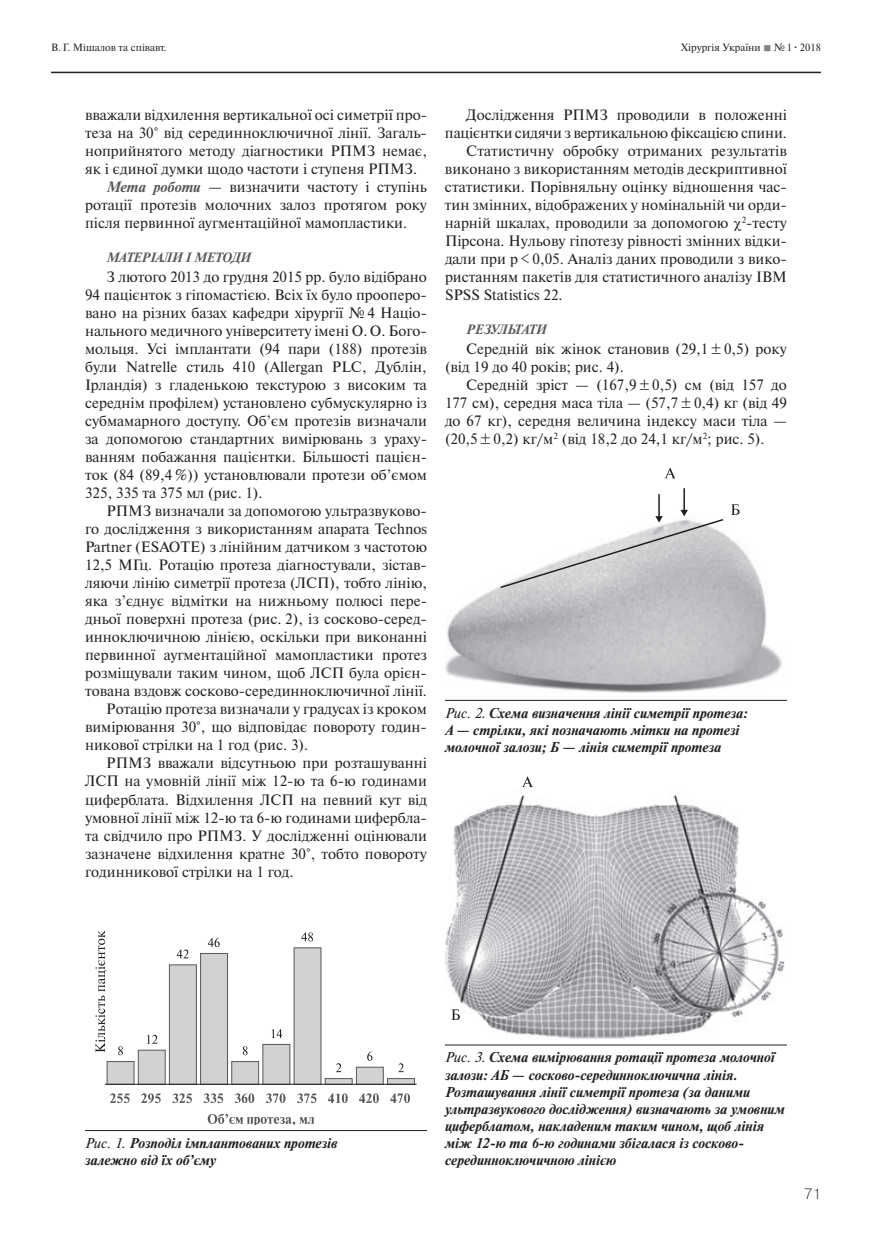
<style>
.page{position:relative;width:872px;height:1234px;background:#fff}
.page>*{position:absolute;margin:0;border:0;box-sizing:border-box;transform-origin:0 0}
.t1{font:15px/18px "Newton C";color:#231f20;text-align:justify}
.t2{font:15px "Pragmatica Light C";color:#231f20}
.t3{font:italic 700 14.25px/17.1px "Newton C";color:#231f20}
.t4{font:italic 700 13.5px "Newton C";letter-spacing:-.01em;color:#57585a}
.t5{font:10.5px "Newton C";color:#231f20}
.s1{color:#808285}
.s2{font-weight:700}
.s3{font-weight:700;font-style:italic;color:#57585a}
.s4{font-weight:400}
</style>
<div class="page">
<hr style="left:51px;top:72px;width:770px;height:1px;background:#231f20">
<hr style="left:85px;top:1129px;width:342px;height:1px;background:#231f20">
<hr style="left:445px;top:1044px;width:342px;height:1px;background:#231f20">
<hr style="left:445px;top:700px;width:342px;height:1px;background:#231f20">
<div style="left:107px;top:1060px;width:27px;height:24px;background:#d1d2d4;border:1px solid #57585a"></div>
<div style="left:138px;top:1049px;width:28px;height:35px;background:#d1d2d4;border:1px solid #57585a"></div>
<div style="left:169px;top:964px;width:28px;height:120px;background:#d1d2d4;border:1px solid #57585a"></div>
<div style="left:200px;top:952px;width:28px;height:132px;background:#d1d2d4;border:1px solid #57585a"></div>
<div style="left:231px;top:1060px;width:28px;height:24px;background:#d1d2d4;border:1px solid #57585a"></div>
<div style="left:262px;top:1043px;width:28px;height:41px;background:#d1d2d4;border:1px solid #57585a"></div>
<div style="left:294px;top:947px;width:27px;height:137px;background:#d1d2d4;border:1px solid #57585a"></div>
<div style="left:325px;top:1077px;width:27px;height:7px;background:#d1d2d4;border:1px solid #57585a"></div>
<div style="left:356px;top:1066px;width:28px;height:18px;background:#d1d2d4;border:1px solid #57585a"></div>
<div style="left:387px;top:1077px;width:28px;height:7px;background:#d1d2d4;border:1px solid #57585a"></div>
<hr style="left:105px;top:1083px;width:311px;height:1px;background:#231f20">
<svg style="left:118px;top:1046px;width:5px;height:8px"></svg>
<svg style="left:147px;top:1034px;width:10px;height:9px"></svg>
<svg style="left:177px;top:949px;width:12px;height:9px"></svg>
<svg style="left:208px;top:937px;width:12px;height:9px"></svg>
<svg style="left:243px;top:1046px;width:4px;height:8px"></svg>
<svg style="left:271px;top:1029px;width:11px;height:8px"></svg>
<svg style="left:301px;top:932px;width:12px;height:9px"></svg>
<svg style="left:336px;top:1063px;width:5px;height:8px"></svg>
<svg style="left:367px;top:1051px;width:5px;height:9px"></svg>
<svg style="left:398px;top:1063px;width:6px;height:8px"></svg>
<svg style="left:110px;top:1093px;width:20px;height:9px"></svg>
<svg style="left:141px;top:1093px;width:20px;height:9px"></svg>
<svg style="left:172px;top:1093px;width:20px;height:9px"></svg>
<svg style="left:203px;top:1093px;width:20px;height:9px"></svg>
<svg style="left:235px;top:1093px;width:19px;height:9px"></svg>
<svg style="left:266px;top:1093px;width:19px;height:9px"></svg>
<svg style="left:208px;top:1114px;width:106px;height:10px"></svg>
<svg style="left:95px;top:930px;width:12px;height:122px"></svg>
<svg style="left:297px;top:1093px;width:19px;height:9px"></svg>
<svg style="left:328px;top:1093px;width:20px;height:9px"></svg>
<svg style="left:359px;top:1093px;width:20px;height:9px"></svg>
<svg style="left:390px;top:1093px;width:20px;height:9px"></svg>
<img style="left:445px;top:786px;width:340px;height:253px">
<svg style="left:523px;top:776px;width:9px;height:10px"></svg>
<svg style="left:451px;top:1009px;width:9px;height:10px"></svg>
<img style="left:445px;top:510px;width:337px;height:182px">
<svg style="left:499px;top:488px;width:226px;height:101px"></svg>
<svg style="left:665px;top:467px;width:11px;height:11px"></svg>
<svg style="left:731px;top:504px;width:8px;height:11px"></svg>
<p class="t5" style="left:51px;top:41px;width:117px">В. Г. Мішалов та співавт.</p>
<p class="t5" style="left:680px;top:41px;width:142px">Хірургія України <span class="s1">■</span> №1 <span class="s2">·</span> 2018</p>
<p class="t1" style="left:85px;top:106px;width:343px">вважали відхилення вертикальної осі симетрії про-</p>
<p class="t1" style="left:85px;top:124px;width:343px">теза на 30° від серединноключичної лінії. Загаль-</p>
<p class="t1" style="left:85px;top:142px;width:343px">ноприйнятого методу діагностики РПМЗ немає,</p>
<p class="t1" style="left:85px;top:160px;width:334px">як і єдиної думки щодо частоти і ступеня РПМЗ.</p>
<p class="t1" style="left:106px;top:178px;width:322px"><span class="s3">Мета роботи</span> — визначити частоту і ступінь</p>
<p class="t1" style="left:85px;top:196px;width:343px">ротації протезів молочних залоз протягом року</p>
<p class="t1" style="left:85px;top:214px;width:324px">після первинної аугментаційної мамопластики.</p>
<p class="t4" style="left:106px;top:250px;width:146px">Матеріали і методи</p>
<p class="t1" style="left:85px;top:268px;width:343px;text-indent:21px">З лютого 2013 до грудня 2015 рр. було відібрано 94 пацієнток з гіпомастією. Всіх їх було прооперо&shy;вано на різних базах кафедри хірургії № 4 Націо&shy;нального медичного університету імені О. О. Бого&shy;мольця. Усі імплантати (94 пари (188) протезів були Natrelle стиль 410 (Allergan PLC, Дублін, Ірландія) з гладенькою текстурою з високим та середнім профілем) установлено субмускулярно із субмамарного доступу. Об’єм протезів визначали за допомогою стандартних вимірювань з ураху&shy;ванням побажання пацієнтки. Більшості пацієн&shy;ток (84 (89,4 %)) установлювали протези об’ємом 325, 335 та 375 мл (рис. 1).</p>
<p class="t1" style="left:106px;top:502px;width:322px">РПМЗ визначали за допомогою ультразвуково-</p>
<p class="t1" style="left:85px;top:520px;width:343px">го дослідження з використанням апарата Technos</p>
<p class="t1" style="left:85px;top:538px;width:343px">Partner (ESAOTE) з лінійним датчиком з частотою</p>
<p class="t1" style="left:85px;top:556px;width:343px">12,5 МГц. Ротацію протеза діагностували, зістав-</p>
<p class="t1" style="left:85px;top:574px;width:343px">ляючи лінію симетрії протеза (ЛСП), тобто лінію,</p>
<p class="t1" style="left:85px;top:592px;width:343px">яка з’єднує відмітки на нижньому полюсі пере-</p>
<p class="t1" style="left:85px;top:610px;width:343px">дньої поверхні протеза (рис. 2), із сосково-серед-</p>
<p class="t1" style="left:85px;top:628px;width:343px">инноключичною лінією, оскільки при виконанні</p>
<p class="t1" style="left:85px;top:646px;width:343px">первинної аугментаційної мамопластики протез</p>
<p class="t1" style="left:85px;top:664px;width:343px">розміщували таким чином, щоб ЛСП була орієн-</p>
<p class="t1" style="left:85px;top:682px;width:343px">тована вздовж сосково-серединноключичної лінії.</p>
<p class="t1" style="left:106px;top:700px;width:322px">Ротацію протеза визначали у градусах із кроком</p>
<p class="t1" style="left:85px;top:718px;width:343px">вимірювання 30°, що відповідає повороту годин-</p>
<p class="t1" style="left:85px;top:736px;width:225px">никової стрілки на 1 год (рис. 3).</p>
<p class="t1" style="left:106px;top:754px;width:322px">РПМЗ вважали відсутньою при розташуванні</p>
<p class="t1" style="left:85px;top:772px;width:343px">ЛСП на умовній лінії між 12-ю та 6-ю годинами</p>
<p class="t1" style="left:85px;top:790px;width:343px">циферблата. Відхилення ЛСП на певний кут від</p>
<p class="t1" style="left:85px;top:808px;width:343px">умовної лінії між 12-ю та 6-ю годинами цифербла-</p>
<p class="t1" style="left:85px;top:826px;width:343px">та свідчило про РПМЗ. У дослідженні оцінювали</p>
<p class="t1" style="left:85px;top:844px;width:343px">зазначене відхилення кратне 30°, тобто повороту</p>
<p class="t1" style="left:85px;top:862px;width:210px">годинникової стрілки на 1 год.</p>
<p class="t1" style="left:466px;top:106px;width:322px">Дослідження РПМЗ проводили в положенні</p>
<p class="t1" style="left:445px;top:124px;width:343px">пацієнтки сидячи з вертикальною фіксацією спини.</p>
<p class="t1" style="left:466px;top:142px;width:322px">Статистичну обробку отриманих результатів</p>
<p class="t1" style="left:445px;top:160px;width:343px">виконано з використанням методів дескриптивної</p>
<p class="t1" style="left:445px;top:178px;width:343px">статистики. Порівняльну оцінку відношення час-</p>
<p class="t1" style="left:445px;top:196px;width:343px">тин змінних, відображених у номінальній чи орди-</p>
<p class="t1" style="left:445px;top:214px;width:343px">нарній шкалах, проводили за допомогою <sup>2</sup>-тесту</p>
<p class="t1" style="left:445px;top:232px;width:343px">Пірсона. Нульову гіпотезу рівності змінних відки-</p>
<p class="t1" style="left:445px;top:250px;width:343px">дали при р &lt; 0,05. Аналіз даних проводили з вико-</p>
<p class="t1" style="left:445px;top:268px;width:343px">ристанням пакетів для статистичного аналізу IBM</p>
<p class="t1" style="left:445px;top:286px;width:119px">SPSS Statistics 22.</p>
<p class="t4" style="left:466px;top:322px;width:82px">Результати</p>
<p class="t1" style="left:445px;top:340px;width:343px;text-indent:21px">Середній вік жінок становив (29,1 ± 0,5) року (від 19 до 40 років; рис. 4).</p>
<p class="t1" style="left:445px;top:376px;width:343px;text-indent:21px">Середній зріст — (167,9 ± 0,5) см (від 157 до 177 см), середня маса тіла — (57,7 ± 0,4) кг (від 49 до 67 кг), середня величина індексу маси тіла — (20,5 ± 0,2) кг/м<sup>2</sup> (від 18,2 до 24,1 кг/м<sup>2</sup>; рис. 5).</p>
<p class="t3" style="left:445px;top:704px;width:304px"><span class="s4">Рис. 2.</span> Схема визначення лінії симетрії прот еза:<br>А — стрілки, які позначают ь мітки на протезі молочної залози; Б — лінія симетрії протеза</p>
<p class="t3" style="left:85px;top:1134px;width:254px"><span class="s4">Рис. 1.</span> Розподіл імплант ованих прот езів залежно від їх об’єму</p>
<p class="t3" style="left:445px;top:1048px;width:341px"><span class="s4">Рис. 3.</span> Схема вимірювання ротації протеза молочної залози: АБ — сосково-серединноключична лінія.<br>Розт ашування лінії симетрії прот еза (за даними ультразвукового дослідження) визначают ь за умовним циферблат ом, накладеним т аким чином, щоб лінія між 12-ю та 6-ю годинами збігалася із сосково&shy;серединноключичною лінією</p>
<p class="t2" style="left:804px;top:1184px;width:18px">71</p>
</div>
